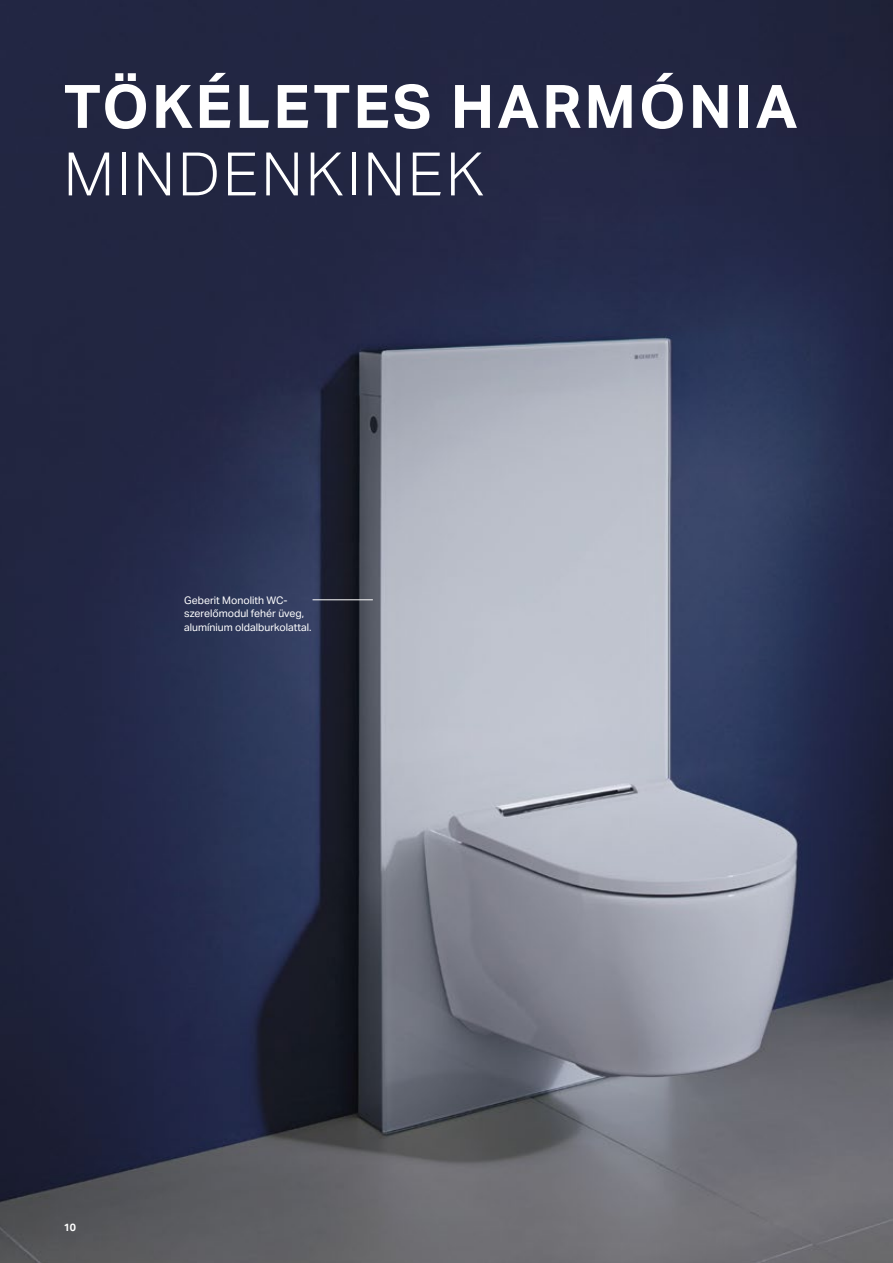
<style>
.page{position:relative;width:893px;height:1263px;background:#fff}
.page>*{position:absolute;margin:0;border:0;box-sizing:border-box;transform-origin:0 0}
.t1{font:700 60px "Aktiv Grotesk Geberit";letter-spacing:.05em;color:#fff}
.t2{font:300 60px "Aktiv Grotesk Geberit";letter-spacing:.05em;color:#fff}
.t3{font:10.5px/13.5px "Aktiv Grotesk Geberit";color:#fff}
.t4{font:700 10.5px "Aktiv Grotesk Geberit";color:#fff}
</style>
<div class="page">
<img style="left:0;top:0;width:893px;height:1263px">
<hr style="left:313px;top:599px;width:60px;height:1px;background:#fff">
<h1 class="t1" style="left:64px;top:69px;width:735px">TÖKÉLETES HARMÓNIA</h1>
<h1 class="t2" style="left:64px;top:140px;width:422px">MINDENKINEK</h1>
<p class="t3" style="left:184px;top:593px;width:129px">Geberit Monolith WC&shy;szerelőmodul fehér üveg, alumínium oldalburkolattal.</p>
<p class="t4" style="left:64px;top:1220px;width:14px">10</p>
</div>
